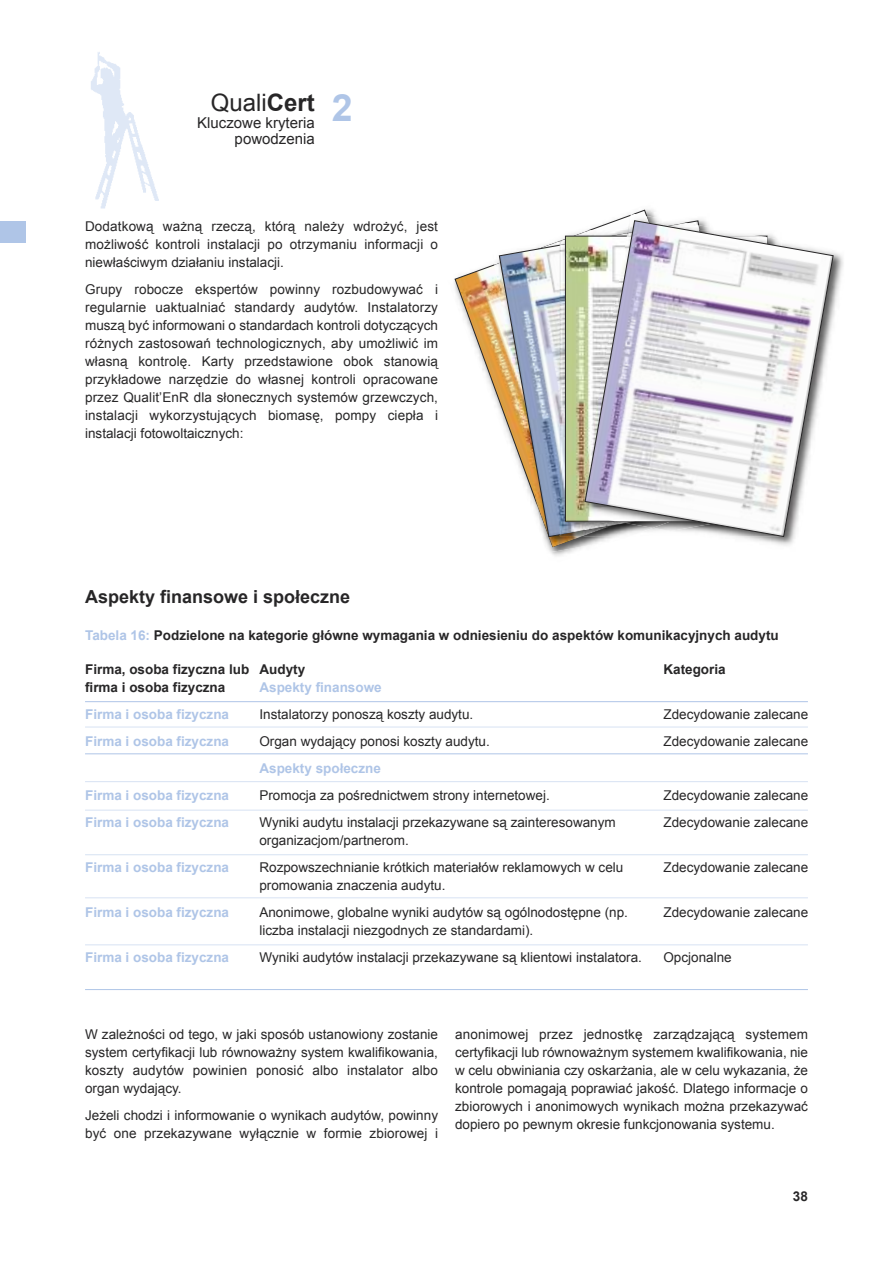
<style>
.page{position:relative;width:893px;height:1263px;background:#fff}
.page>*{position:absolute;margin:0;border:0;box-sizing:border-box;transform-origin:0 0}
.t1{font:700 37.5px "Arial";color:#afc5e7}
.t2{font:24px "Arial";color:#272627}
.t3{font:700 18px "Arial";color:#272627}
.t4{font:15px/16.5px "Arial";color:#272627;text-align:right}
.t5{font:13.5px/18px "Arial";color:#272627}
.t6{font:700 13.5px/27px "Arial";color:#afc5e7}
.t7{font:700 13.5px/18px "Arial";color:#272627}
.s1{font-weight:700}
.s2{color:#afc5e7}
</style>
<div class="page">
<hr style="left:85px;top:701px;width:723px;height:1px;background:#afc5e7">
<hr style="left:85px;top:727px;width:723px;height:1px;background:#d7e2f3">
<hr style="left:85px;top:753px;width:723px;height:1px;background:#afc5e7">
<hr style="left:85px;top:781px;width:723px;height:1px;background:#d7e2f3">
<hr style="left:85px;top:810px;width:723px;height:1px;background:#d7e2f3">
<hr style="left:85px;top:854px;width:723px;height:1px;background:#d7e2f3">
<hr style="left:85px;top:897px;width:723px;height:1px;background:#d7e2f3">
<hr style="left:85px;top:944px;width:723px;height:1px;background:#d7e2f3">
<hr style="left:85px;top:989px;width:723px;height:1px;background:#afc5e7">
<svg style="left:455px;top:210px;width:201px;height:187px"></svg>
<img style="left:492px;top:243px;width:1px;height:17px">
<img style="left:547px;top:547px;width:44px;height:6px">
<img style="left:493px;top:240px;width:1px;height:25px">
<img style="left:494px;top:229px;width:120px;height:318px">
<img style="left:499px;top:221px;width:86px;height:316px">
<img style="left:560px;top:535px;width:25px;height:1px">
<img style="left:560px;top:230px;width:25px;height:3px">
<img style="left:560px;top:233px;width:25px;height:302px">
<img style="left:567px;top:238px;width:11px;height:281px">
<img style="left:736px;top:252px;width:107px;height:294px">
<img style="left:628px;top:214px;width:21px;height:7px">
<svg style="left:644px;top:216px;width:15px;height:5px"></svg>
<img style="left:578px;top:236px;width:7px;height:285px">
<svg style="left:585px;top:221px;width:248px;height:316px"></svg>
<div style="left:0;top:221px;width:26px;height:21px;background:#afc5e7"></div>
<img style="left:91px;top:52px;width:68px;height:157px">
<h2 class="t2" style="left:211px;top:89px;width:106px">Quali<span class="s1">Cert</span></h2>
<p class="t4" style="left:197px;top:114px;width:119px">Kluczowe kryteria powodzenia</p>
<h1 class="t1" style="left:332px;top:87px;width:22px">2</h1>
<p class="t5" style="left:85px;top:217px;width:354px;text-align:justify">Dodatkową ważną rzeczą, którą należy wdrożyć, jest możliwość kontroli instalacji po otrzymaniu informacji o niewłaściwym działaniu instalacji.</p>
<p class="t5" style="left:85px;top:280px;width:354px;text-align:justify">Grupy robocze ekspertów powinny rozbudowywać i regularnie uaktualniać standardy audytów. Instalatorzy muszą być informowani o standardach kontroli dotyczących różnych zastosowań technologicznych, aby umożliwić im własną kontrolę. Karty przedstawione obok stanowią przykładowe narzędzie do własnej kontroli opracowane przez Qualit’EnR dla słonecznych systemów grzewczych, instalacji wykorzystujących biomasę, pompy ciepła i instalacji fotowoltaicznych:</p>
<h3 class="t3" style="left:85px;top:587px;width:267px">Aspekty finansowe i społeczne</h3>
<p class="t7" style="left:85px;top:626px;width:695px"><span class="s2">Tabela 16:</span> Podzielone na kategorie główne wymagania w odniesieniu do aspektów komunikacyjnych audytu</p>
<p class="t7" style="left:663px;top:660px;width:64px">Kategoria</p>
<p class="t5" style="left:663px;top:701px;width:146px;line-height:27px">Zdecydowanie zalecane<br>Zdecydowanie zalecane</p>
<p class="t7" style="left:85px;top:660px;width:166px">Firma, osoba fizyczna lub firma i osoba fizyczna</p>
<p class="t6" style="left:85px;top:701px;width:146px">Firma i osoba fizyczna<br>Firma i osoba fizyczna</p>
<p class="t7" style="left:259px;top:660px;width:47px">Audyty</p>
<p class="t6" style="left:259px;top:674px;width:124px">Aspekty finansowe</p>
<p class="t5" style="left:259px;top:701px;width:232px;line-height:27px">Instalatorzy ponoszą koszty audytu.<br>Organ wydający ponosi koszty audytu.</p>
<p class="t6" style="left:259px;top:755px;width:123px">Aspekty społeczne</p>
<p class="t5" style="left:259px;top:782px;width:358px;line-height:27px">Promocja za pośrednictwem strony internetowej.<br>Wyniki audytu instalacji przekazywane są zainteresowanym</p>
<p class="t5" style="left:259px;top:827px;width:365px;line-height:27px">organizacjom/partnerom.<br>Rozpowszechnianie krótkich materiałów reklamowych w celu</p>
<p class="t5" style="left:259px;top:872px;width:370px;line-height:27px">promowania znaczenia audytu.<br>Anonimowe, globalne wyniki audytów są ogólnodostępne (np.</p>
<p class="t5" style="left:259px;top:917px;width:384px;line-height:27px">liczba instalacji niezgodnych ze standardami).<br>Wyniki audytów instalacji przekazywane są klientowi instalatora.</p>
<p class="t6" style="left:85px;top:782px;width:146px">Firma i osoba fizyczna<br>Firma i osoba fizyczna</p>
<p class="t6" style="left:85px;top:854px;width:146px">Firma i osoba fizyczna</p>
<p class="t6" style="left:85px;top:899px;width:146px">Firma i osoba fizyczna</p>
<p class="t6" style="left:85px;top:944px;width:146px">Firma i osoba fizyczna</p>
<p class="t5" style="left:663px;top:782px;width:146px;line-height:27px">Zdecydowanie zalecane<br>Zdecydowanie zalecane</p>
<p class="t5" style="left:663px;top:858px;width:146px">Zdecydowanie zalecane</p>
<p class="t5" style="left:663px;top:903px;width:146px">Zdecydowanie zalecane</p>
<p class="t5" style="left:663px;top:948px;width:70px">Opcjonalne</p>
<p class="t5" style="left:85px;top:1025px;width:354px;text-align:justify">W zależności od tego, w jaki sposób ustanowiony zostanie system certyfikacji lub równoważny system kwalifikowania, koszty audytów powinien ponosić albo instalator albo organ wydający.</p>
<p class="t5" style="left:85px;top:1106px;width:354px">Jeżeli chodzi i informowanie o wynikach audytów, powinny być one przekazywane wyłącznie w formie zbiorowej i</p>
<p class="t5" style="left:455px;top:1025px;width:354px;text-align:justify">anonimowej przez jednostkę zarządzającą systemem certyfikacji lub równoważnym systemem kwalifikowania, nie w celu obwiniania czy oskarżania, ale w celu wykazania, że kontrole pomagają poprawiać jakość. Dlatego informacje o zbiorowych i anonimowych wynikach można przekazywać dopiero po pewnym okresie funkcjonowania systemu.</p>
<p class="t7" style="left:793px;top:1187px;width:17px">38</p>
</div>
